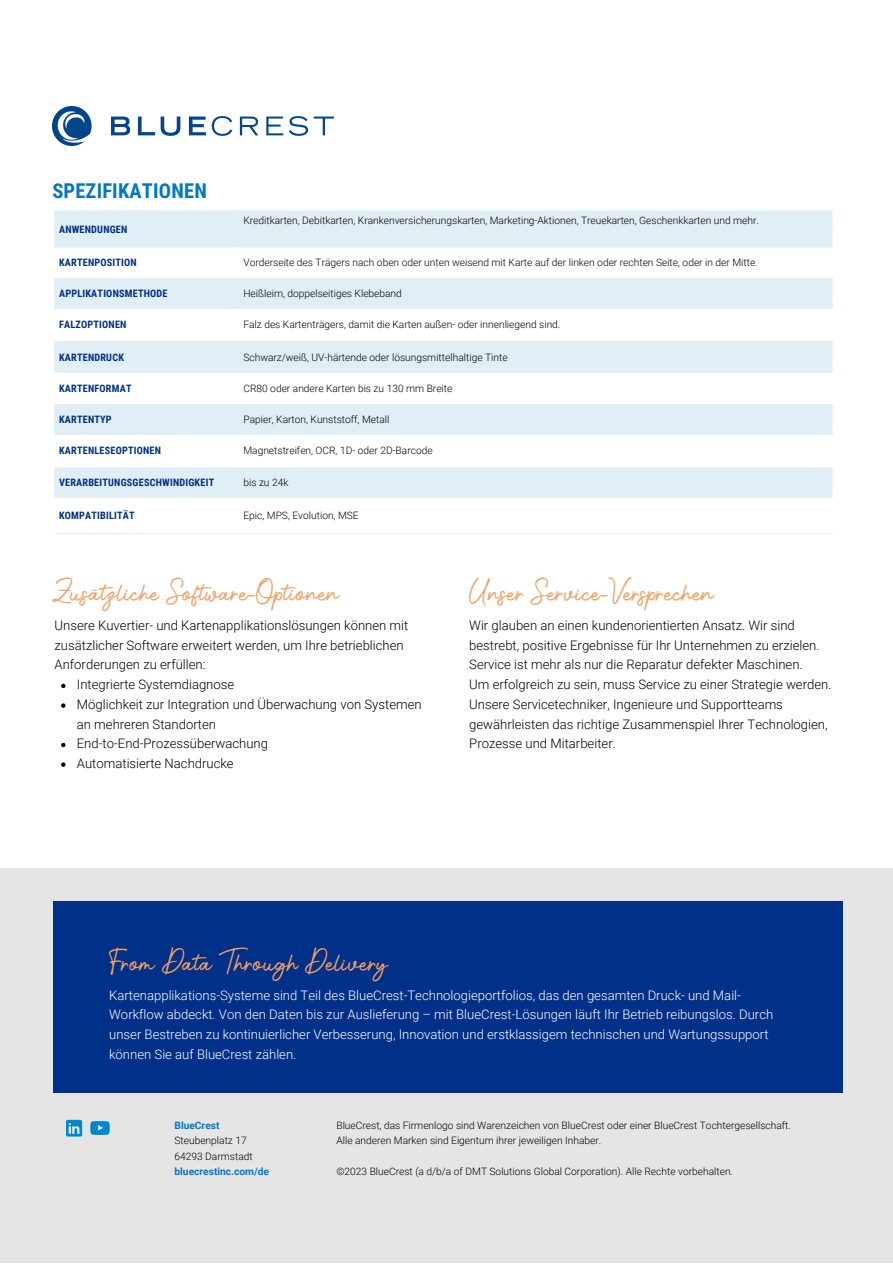
<style>
.page{position:relative;width:893px;height:1264px;background:#fff}
.page>*{position:absolute;margin:0;border:0;box-sizing:border-box;transform-origin:0 0}
.t1{font:700 20.4px "Roboto Condensed";letter-spacing:.01em;color:#0077c8}
.t2{font:16.05px "Photoshoot";color:#f2a064}
.t3{font:300 13.05px/19.6px "Roboto";color:#000}
.t4{font:300 13.05px/19.6px "Roboto";color:#fff}
.t5{font:300 10.2px "Roboto";color:#000}
.t6{font:700 10.2px "Roboto Condensed";letter-spacing:.02em;color:#003087}
.t7{font:700 10.2px "Roboto";color:#0077c8}
</style>
<div class="page">
<div style="left:0;top:868px;width:892px;height:394px;background:#e5e5e5"></div>
<div style="left:53px;top:901px;width:789px;height:191px;background:#003087"></div>
<img style="left:52px;top:106px;width:281px;height:39px">
<div style="left:55px;top:210px;width:777px;height:37px;background:#dfeff5"></div>
<svg style="left:55px;top:247px;width:777px;height:251px"></svg>
<hr style="left:55px;top:533px;width:777px;height:1px;background:#dfeff5">
<svg style="left:61px;top:683px;width:4px;height:5px"></svg>
<svg style="left:61px;top:703px;width:4px;height:4px"></svg>
<svg style="left:61px;top:742px;width:4px;height:5px"></svg>
<svg style="left:61px;top:762px;width:4px;height:4px"></svg>
<img style="left:90px;top:1121px;width:19px;height:15px">
<img style="left:66px;top:1119px;width:17px;height:18px">
<p class="t1" style="left:52px;top:179px;width:156px">SPEZIFIKATIONEN</p>
<p class="t6" style="left:59px;top:223px;width:70px">ANWENDUNGEN</p>
<p class="t5" style="left:243px;top:215px;width:517px">Kreditkarten, Debitkarten, Krankenversicherungskarten, Marketing-Aktionen, Treuekarten, Geschenkkarten und mehr.</p>
<p class="t6" style="left:59px;top:256px;width:79px">KARTENPOSITION</p>
<p class="t5" style="left:243px;top:256px;width:516px">Vorderseite des Trägers nach oben oder unten weisend mit Karte auf der linken oder rechten Seite, oder in der Mitte.</p>
<p class="t6" style="left:59px;top:287px;width:110px">APPLIKATIONSMETHODE</p>
<p class="t5" style="left:243px;top:287px;width:160px">Heißleim, doppelseitiges Klebeband</p>
<p class="t6" style="left:59px;top:319px;width:69px">FALZOPTIONEN</p>
<p class="t5" style="left:243px;top:319px;width:318px">Falz des Kartenträgers, damit die Karten außen- oder innenliegend sind.</p>
<p class="t6" style="left:59px;top:351px;width:66px">KARTENDRUCK</p>
<p class="t5" style="left:243px;top:351px;width:266px">Schwarz/weiß, UV-härtende oder lösungsmittelhaltige Tinte</p>
<p class="t6" style="left:59px;top:382px;width:74px">KARTENFORMAT</p>
<p class="t5" style="left:243px;top:382px;width:210px">CR80 oder andere Karten bis zu 130 mm Breite</p>
<p class="t6" style="left:59px;top:413px;width:54px">KARTENTYP</p>
<p class="t5" style="left:243px;top:413px;width:147px">Papier, Karton, Kunststoff, Metall</p>
<p class="t6" style="left:59px;top:445px;width:103px">KARTENLESEOPTIONEN</p>
<p class="t5" style="left:243px;top:445px;width:191px">Magnetstreifen, OCR, 1D- oder 2D-Barcode</p>
<p class="t6" style="left:59px;top:476px;width:157px">VERARBEITUNGSGESCHWINDIGKEIT</p>
<p class="t5" style="left:243px;top:476px;width:46px">bis zu 24k</p>
<p class="t6" style="left:59px;top:509px;width:77px">KOMPATIBILITÄT</p>
<p class="t5" style="left:243px;top:509px;width:117px">Epic, MPS, Evolution, MSE</p>
<p class="t2" style="left:52px;top:588px;width:288px">Zusätzliche Software-Optionen</p>
<p class="t3" style="left:55px;top:616px;width:355px">Unsere Kuvertier- und Kartenapplikationslösungen können mit zusätzlicher Software erweitert werden, um Ihre betrieblichen<br>Anforderungen zu erfüllen:</p>
<p class="t3" style="left:77px;top:675px;width:159px">Integrierte Systemdiagnose</p>
<p class="t3" style="left:77px;top:694px;width:346px">Möglichkeit zur Integration und Überwachung von Systemen an mehreren Standorten</p>
<p class="t3" style="left:77px;top:734px;width:193px">End-to-End-Prozessüberwachung</p>
<p class="t3" style="left:77px;top:753px;width:158px">Automatisierte Nachdrucke</p>
<p class="t2" style="left:469px;top:588px;width:246px">Unser Service-Versprechen</p>
<p class="t3" style="left:469px;top:616px;width:352px">Wir glauben an einen kundenorientierten Ansatz. Wir sind bestrebt, positive Ergebnisse für Ihr Unternehmen zu erzielen.<br>Service ist mehr als nur die Reparatur defekter Maschinen.</p>
<p class="t3" style="left:469px;top:675px;width:363px">Um erfolgreich zu sein, muss Service zu einer Strategie werden.<br>Unsere Servicetechniker, Ingenieure und Supportteams gewährleisten das richtige Zusammenspiel Ihrer Technologien, Prozesse und Mitarbeiter.</p>
<p class="t2" style="left:109px;top:957px;width:280px">From Data Through Delivery</p>
<p class="t4" style="left:109px;top:985px;width:665px">Kartenapplikations-Systeme sind Teil des BlueCrest-Technologieportfolios, das den gesamten Druck- und Mail-Workflow abdeckt. Von den Daten bis zur Auslieferung – mit BlueCrest-Lösungen läuft Ihr Betrieb reibungslos. Durch unser Bestreben zu kontinuierlicher Verbesserung, Innovation und erstklassigem technischen und Wartungssupport können Sie auf BlueCrest zählen.</p>
<p class="t7" style="left:174px;top:1119px;width:47px">BlueCrest</p>
<p class="t5" style="left:174px;top:1134px;width:74px">Steubenplatz 17</p>
<p class="t5" style="left:174px;top:1150px;width:80px">64293 Darmstadt</p>
<p class="t7" style="left:174px;top:1165px;width:96px">bluecrestinc.com/de</p>
<p class="t5" style="left:336px;top:1119px;width:456px">BlueCrest, das Firmenlogo sind Warenzeichen von BlueCrest oder einer BlueCrest Tochtergesellschaft.</p>
<p class="t5" style="left:336px;top:1134px;width:266px">Alle anderen Marken sind Eigentum ihrer jeweiligen Inhaber.</p>
<p class="t5" style="left:336px;top:1165px;width:398px">©2023 BlueCrest (a d/b/a of DMT Solutions Global Corporation). Alle Rechte vorbehalten.</p>
</div>
